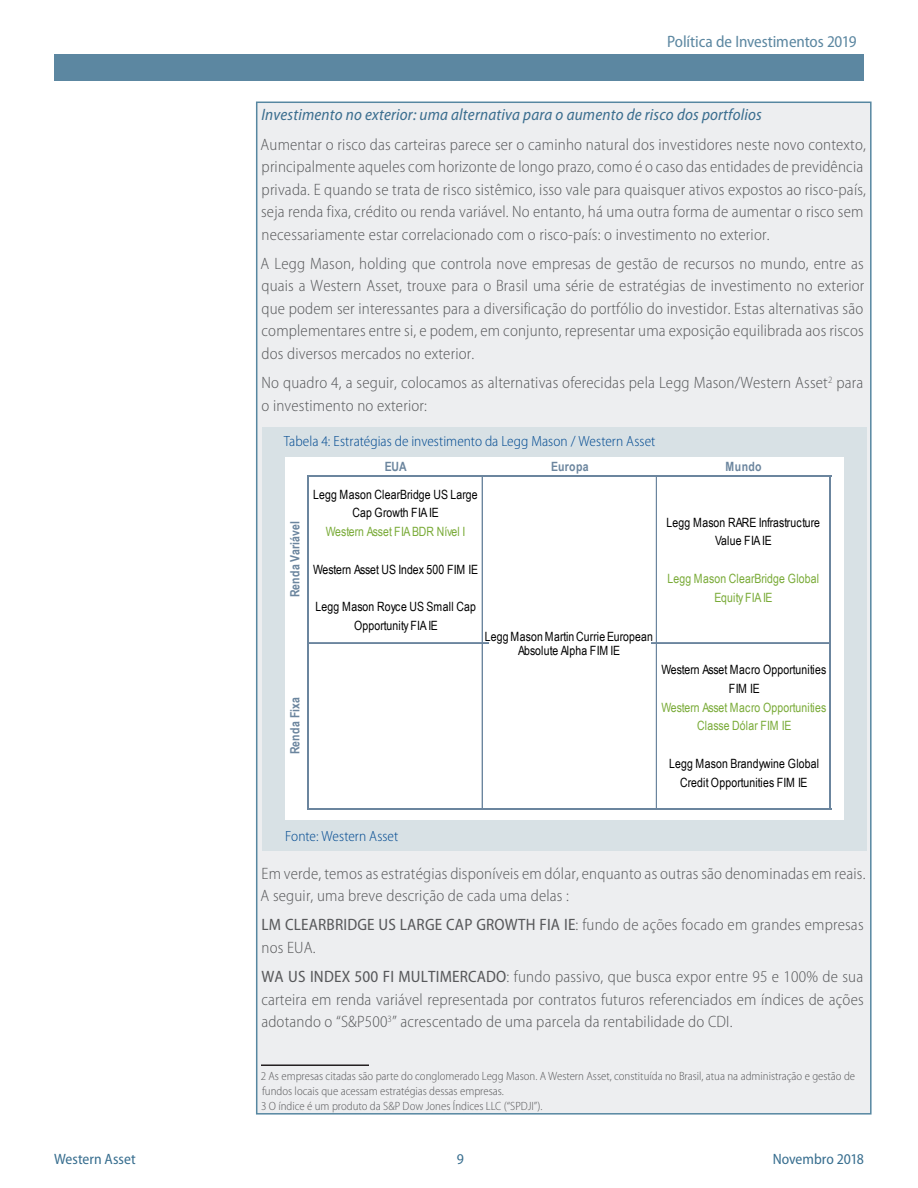
<style>
.page{position:relative;width:918px;height:1188px;background:#fff}
.page>*{position:absolute;margin:0;border:0;box-sizing:border-box;transform-origin:0 0}
.Subhead{font:300 semi-condensed 16.5px/22.5px "Myriad Pro";letter-spacing:.01em;color:#57585a}
.Subhead-2{font:italic semi-condensed 16.5px "Myriad Pro";letter-spacing:.01em;color:#3b6e8f}
.t1{font:semi-condensed 16.5px "Myriad Pro";letter-spacing:-.005em;color:#5c87a1}
.t2{font:semi-condensed 15px "Myriad Pro";color:#386e8f}
.t3{font:300 semi-condensed 14.85px "Myriad Pro";color:#004990}
.t4{font:12.75px/18.8px "Arial Narrow";letter-spacing:.01em;color:#000;text-align:center}
.t5{font:12.75px/18.8px "Arial Narrow";letter-spacing:.01em;color:#79aa37;text-align:center}
.t6{font:700 12.75px "Arial Narrow";letter-spacing:.01em;color:#6b859e}
.t7{font:300 semi-condensed 12px/15px "Myriad Pro";color:#59595b}
.s1{color:#79aa37}
.s2{color:#000}
.s3{font-weight:400}
</style>
<div class="page">
<div style="left:54px;top:54px;width:810px;height:27px;background:#5c87a1"></div>
<div style="left:256px;top:102px;width:616px;height:1013px;background:#edeef0;border:2px solid #5687a1"></div>
<hr style="left:261px;top:1064px;width:108px;height:2px;background:#231f20">
<div style="left:262px;top:427px;width:605px;height:424px;background:#d8e1e5"></div>
<div style="left:285px;top:458px;width:558px;height:362px;background:#fff"></div>
<hr style="left:307px;top:476px;width:2px;height:334px;background:#6b859e">
<hr style="left:482px;top:477px;width:1px;height:331px;background:#6b859e">
<hr style="left:656px;top:477px;width:1px;height:331px;background:#6b859e">
<hr style="left:830px;top:477px;width:1px;height:333px;background:#6b859e">
<hr style="left:309px;top:476px;width:522px;height:1px;background:#6b859e">
<hr style="left:309px;top:642px;width:521px;height:1px;background:#6b859e">
<hr style="left:309px;top:643px;width:521px;height:1px;background:#6b859e">
<hr style="left:309px;top:808px;width:522px;height:2px;background:#6b859e">
<div style="left:490px;top:609px;width:161px;height:69px;background:#fff"></div>
<p class="t1" style="left:667px;top:32px;width:191px">Política de Investimentos 2019</p>
<p class="Subhead-2" style="left:261px;top:106px;width:502px">Investimento no exterior: uma alternativa para o aumento de risco dos portfolios</p>
<p class="Subhead" style="left:261px;top:133px;width:607px">Aumentar o risco das carteiras parece ser o caminho natural dos investidores neste novo contexto, principalmente aqueles com horizonte de longo prazo, como é o caso das entidades de previdência privada. E quando se trata de risco sistêmico, isso vale para quaisquer ativos expostos ao risco-país, seja renda fixa, crédito ou renda variável. No entanto, há uma outra forma de aumentar o risco sem necessariamente estar correlacionado com o risco-país: o investimento no exterior.</p>
<p class="Subhead" style="left:261px;top:252px;width:605px;text-align:justify">A Legg Mason, holding que controla nove empresas de gestão de recursos no mundo, entre as quais a Western Asset, trouxe para o Brasil uma série de estratégias de investimento no exterior que podem ser interessantes para a diversificação do portfólio do investidor. Estas alternativas são complementares entre si, e podem, em conjunto, representar uma exposição equilibrada aos riscos dos diversos mercados no exterior.</p>
<p class="Subhead" style="left:262px;top:372px;width:603px">No quadro 4, a seguir, colocamos as alternativas oferecidas pela Legg Mason/Western Asset<sup>2</sup> para o investimento no exterior:</p>
<p class="t3" style="left:284px;top:433px;width:373px">Tabela 4: Estratégias de investimento da Legg Mason / Western Asset</p>
<p class="t6" style="left:285px;top:597px;width:78px;rotate:-90deg">Renda Variável</p>
<p class="t6" style="left:285px;top:754px;width:58px;rotate:-90deg">Renda Fixa</p>
<p class="t6" style="left:385px;top:457px;width:24px">EUA</p>
<p class="t6" style="left:551px;top:457px;width:39px">Europa</p>
<p class="t6" style="left:725px;top:457px;width:38px">Mundo</p>
<p class="t4" style="left:313px;top:484px;width:166px">Legg Mason ClearBridge US Large<br>Cap Growth FIA IE<br><span class="s1">Western Asset FIA BDR Nível I</span></p>
<p class="t4" style="left:313px;top:559px;width:166px">Western Asset US Index 500 FIM IE</p>
<p class="t4" style="left:316px;top:597px;width:162px">Legg Mason Royce US Small Cap<br>Opportunity FIA IE</p>
<p class="t4" style="left:485px;top:628px;width:170px;line-height:14.5px">Legg Mason Martin Currie European<br>Absolute Alpha FIM IE</p>
<p class="t4" style="left:667px;top:512px;width:155px">Legg Mason RARE Infrastructure<br>Value FIA IE</p>
<p class="t5" style="left:667px;top:569px;width:153px">Legg Mason ClearBridge Global<br>Equity FIA IE</p>
<p class="t5" style="left:661px;top:660px;width:166px"><span class="s2">Western Asset Macro Opportunities<br>FIM IE<br></span>Western Asset Macro Opportunities<br>Classe Dólar FIM IE</p>
<p class="t4" style="left:669px;top:754px;width:152px">Legg Mason Brandywine Global<br>Credit Opportunities FIM IE</p>
<p class="t3" style="left:285px;top:828px;width:115px">Fonte: Western Asset</p>
<p class="Subhead" style="left:261px;top:862px;width:607px">Em verde, temos as estratégias disponíveis em dólar, enquanto as outras são denominadas em reais.<br>A seguir, uma breve descrição de cada uma delas :</p>
<p class="Subhead" style="left:262px;top:914px;width:604px"><span class="s3">LM CLEARBRIDGE US LARGE CAP GROWTH FIA IE</span>: fundo de ações focado em grandes empresas nos EUA.</p>
<p class="Subhead" style="left:261px;top:966px;width:604px;text-align:justify"><span class="s3">WA US INDEX 500 FI MULTIMERCADO</span>: fundo passivo, que busca expor entre 95 e 100% de sua carteira em renda variável representada por contratos futuros referenciados em índices de ações adotando o “S&amp;P500<sup>3</sup>” acrescentado de uma parcela da rentabilidade do CDI.</p>
<p class="t7" style="left:261px;top:1069px;width:596px">2 As empresas citadas são parte do conglomerado Legg Mason. A Western Asset, constituída no Brasil, atua na administração e gestão de fundos locais que acessam estratégias dessas empresas.</p>
<p class="t7" style="left:261px;top:1099px;width:283px">3 O índice é um produto da S&amp;P Dow Jones Índices LLC (“SPDJI”).</p>
<p class="t2" style="left:54px;top:1151px;width:83px">Western Asset</p>
<p class="t2" style="left:457px;top:1151px;width:9px">9</p>
<p class="t2" style="left:773px;top:1151px;width:93px">Novembro 2018</p>
</div>
